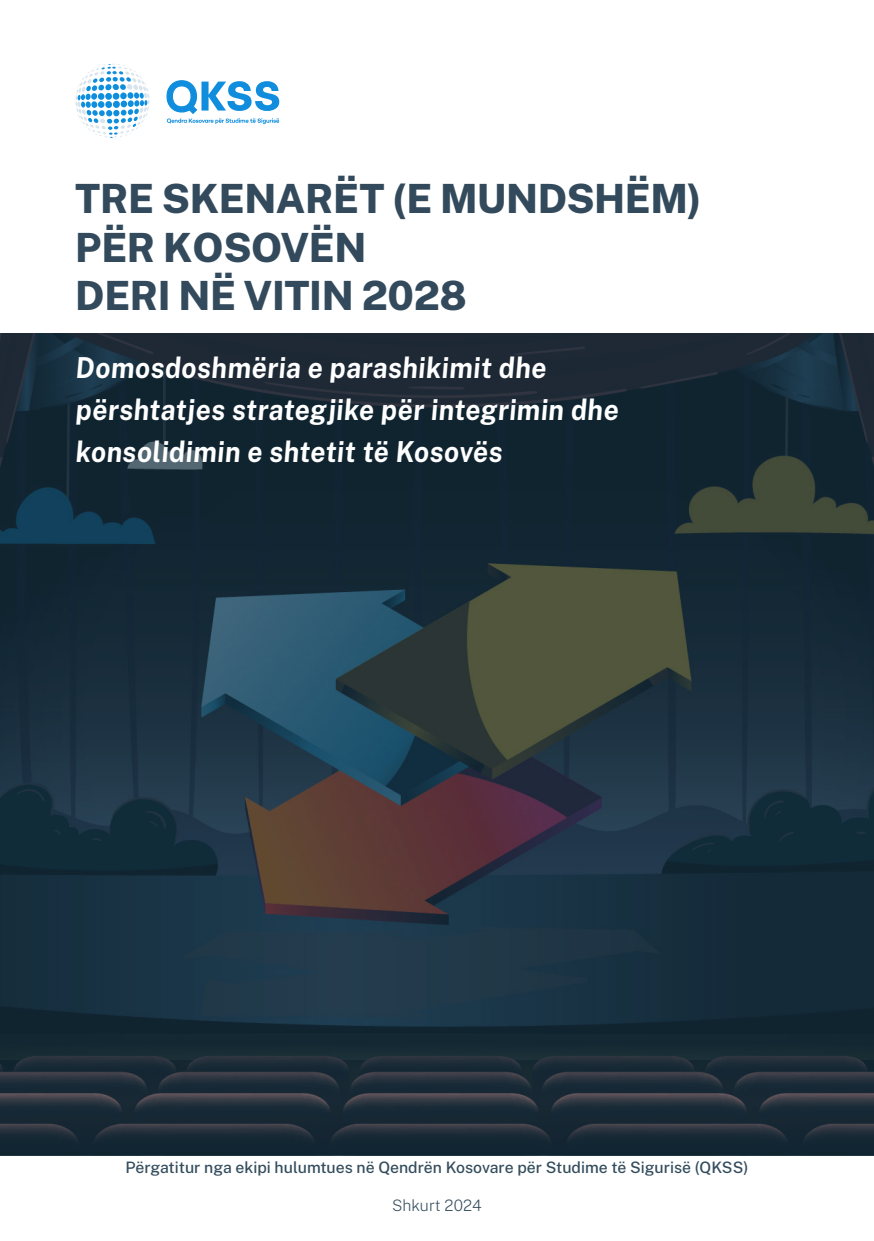
<style>
.page{position:relative;width:874px;height:1241px;background:#fff}
.page>*{position:absolute;margin:0;border:0;box-sizing:border-box;transform-origin:0 0}
.t1{font:800 40.25px/48.3px "Public Sans";letter-spacing:-.01em;color:#324a5c}
.t2{font:100 28.88px/42px "Public Sans";color:#fff;scale:.91 1}
.t3{font:500 15.75px "Public Sans";color:#334c5c}
.t4{font:200 15.75px "Public Sans";color:#334c5c}
</style>
<div class="page">
<img style="left:0;top:333px;width:873px;height:822px">
<svg style="left:75px;top:63px;width:74px;height:75px"></svg>
<svg style="left:166px;top:80px;width:113px;height:44px"></svg>
<p class="t1" style="left:75px;top:171px;width:627px">TRE SKENARËT (E MUNDSHËM)<br>PËR KOSOVËN</p>
<p class="t1" style="left:75px;top:268px;width:393px">DERI NË VITIN 2028</p>
<p class="t2" style="left:75px;top:345px;width:601px">Domosdoshmëria e parashikimit dhe përshtatjes strategjike për integrimin dhe konsolidimin e shtetit të Kosovës</p>
<p class="t3" style="left:125px;top:1155px;width:624px">Përgatitur nga ekipi hulumtues në Qendrën Kosovare për Studime të Sigurisë (QKSS)</p>
<p class="t4" style="left:392px;top:1194px;width:91px">Shkurt 2024</p>
</div>
